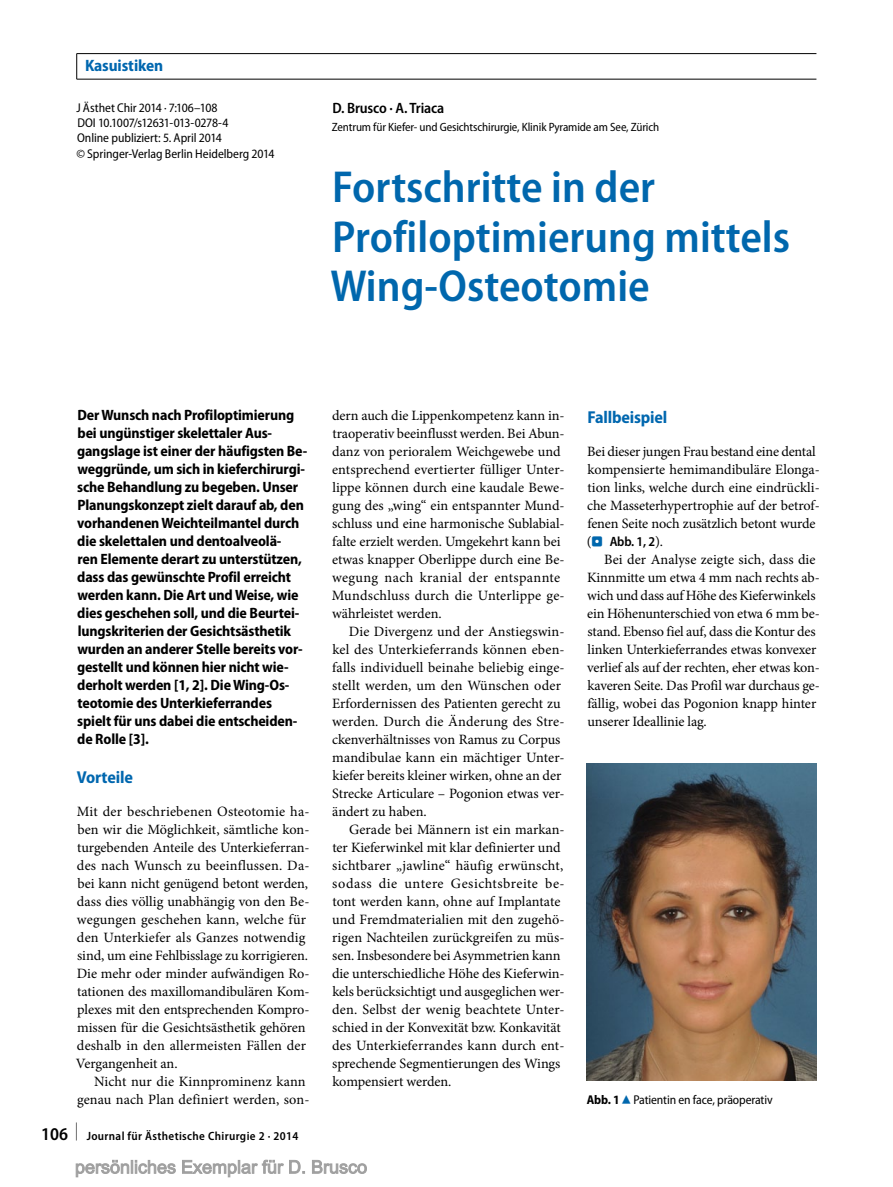
<style>
.page{position:relative;width:893px;height:1187px;background:#fff}
.page>*{position:absolute;margin:0;border:0;box-sizing:border-box;transform-origin:0 0}
.t1{font:600 semi-condensed 45px/49.5px "Myriad Pro";color:#0067ad}
.t2{font:700 semi-condensed 17.25px "Myriad Pro";letter-spacing:-.01em;color:#0067af}
.t3{font:700 semi-condensed 16.5px "Myriad Pro";letter-spacing:-.005em;color:#0067af}
.t4{font:700 semi-condensed 15px/18px "Myriad Pro";letter-spacing:-.01em;color:#000}
.t5{font:600 semi-condensed 15px "Myriad Pro";letter-spacing:-.01em;color:#000}
.t6{font:14.25px/18px "Minion Pro";color:#000}
.t7{font:600 semi-condensed 13.5px "Myriad Pro";color:#000}
.t8{font:semi-condensed 12.75px/15.3px "Myriad Pro";letter-spacing:-.005em;color:#000}
.t9{font:semi-condensed 12px "Myriad Pro";letter-spacing:-.01em;color:#000}
.t10{font:600 semi-condensed 12px "Myriad Pro";letter-spacing:.03em;color:#000}
.s1{font-size:18px}
.s2{font-family:"Minion Pro";font-weight:400;font-stretch:normal;font-size:14.25px}
.s3{font-family:"S Buttons";font-weight:400;font-stretch:normal;color:#0067ad}
.s4{font-weight:700}
.s5{font-family:"S Buttons";font-stretch:normal;font-size:14.25px;color:#0067ad}
</style>
<div class="page">
<img style="left:587px;top:764px;width:229px;height:316px">
<hr style="left:77px;top:53px;width:739px;height:1px;background:#000">
<hr style="left:77px;top:79px;width:739px;height:1px;background:#000">
<svg style="left:76px;top:54px;width:1px;height:25px"></svg>
<svg style="left:75px;top:1159px;width:292px;height:18px"></svg>
<p class="t3" style="left:85px;top:57px;width:80px">Kasuistiken</p>
<p class="t8" style="left:76px;top:100px;width:200px">J Ästhet Chir 2014 · 7:106–108<br>DOI 10.1007/s12631-013-0278-4<br>Online publiziert: 5. April 2014<br>© Springer-Verlag Berlin Heidelberg 2014</p>
<p class="t5" style="left:332px;top:100px;width:113px">D. Brusco · A. Triaca</p>
<p class="t9" style="left:332px;top:121px;width:329px">Zentrum für Kiefer- und Gesichtschirurgie, Klinik Pyramide am See, Zürich</p>
<h1 class="t1" style="left:330px;top:163px;width:461px">Fortschritte in der<br>Profiloptimierung mittels<br>Wing-Osteotomie</h1>
<p class="t4" style="left:77px;top:406px;width:232px">Der Wunsch nach Profiloptimierung bei ungünstiger skelettaler Aus&shy;gangslage ist einer der häufigsten Be&shy;weggründe, um sich in kieferchirurgi&shy;sche Behandlung zu begeben. Unser Planungskonzept zielt darauf ab, den vorhandenen Weichteilmantel durch die skelettalen und dentoalveolä-<br>ren Elemente derart zu unterstützen, dass das gewünschte Profil erreicht werden kann. Die Art und Weise, wie dies geschehen soll, und die Beurtei&shy;lungskriterien der Gesichtsästhetik wurden an anderer Stelle bereits vor&shy;gestellt und können hier nicht wie&shy;derholt werden [1, 2]. Die Wing-Os&shy;teotomie des Unterkieferrandes spielt für uns dabei die entscheiden&shy;de Rolle [3].</p>
<p class="t2" style="left:77px;top:767px;width:58px">Vorteile</p>
<p class="t6" style="left:76px;top:802px;width:235px">Mit der beschriebenen Osteotomie ha&shy;ben wir die Möglichkeit, sämtliche kon&shy;turgebenden Anteile des Unterkieferran&shy;des nach Wunsch zu beeinflussen. Da&shy;bei kann nicht genügend betont werden, dass dies völlig unabhängig von den Be&shy;wegungen geschehen kann, welche für den Unterkiefer als Ganzes notwendig sind, um eine Fehlbisslage zu korrigieren.<br>Die mehr oder minder aufwändigen Ro&shy;tationen des maxillomandibulären Kom&shy;plexes mit den entsprechenden Kompro&shy;missen für die Gesichtsästhetik gehören deshalb in den allermeisten Fällen der Vergangenheit an.</p>
<p class="t6" style="left:77px;top:1072px;width:234px;text-align:right">Nicht nur die Kinnprominenz kann genau nach Plan definiert werden, son-</p>
<p class="t10" style="left:41px;top:1129px;width:259px"><span class="s1">106 </span><sup>|</sup> Journal für Ästhetische Chirurgie 2 · 2014</p>
<p class="t6" style="left:332px;top:406px;width:234px">dern auch die Lippenkompetenz kann in&shy;traoperativ beeinflusst werden. Bei Abun&shy;danz von perioralem Weichgewebe und entsprechend evertierter fülliger Unter&shy;lippe können durch eine kaudale Bewe&shy;gung des „wing“ ein entspannter Mund&shy;schluss und eine harmonische Sublabial&shy;falte erzielt werden. Umgekehrt kann bei etwas knapper Oberlippe durch eine Be&shy;wegung nach kranial der entspannte Mundschluss durch die Unterlippe ge&shy;währleistet werden.</p>
<p class="t6" style="left:332px;top:622px;width:234px;text-indent:17px">Die Divergenz und der Anstiegswin&shy;kel des Unterkieferrands können eben&shy;falls individuell beinahe beliebig einge&shy;stellt werden, um den Wünschen oder Erfordernissen des Patienten gerecht zu werden. Durch die Änderung des Stre&shy;ckenverhältnisses von Ramus zu Corpus mandibulae kann ein mächtiger Unter&shy;kiefer bereits kleiner wirken, ohne an der Strecke Articulare – Pogonion etwas ver&shy;ändert zu haben.</p>
<p class="t6" style="left:332px;top:820px;width:234px;text-indent:17px">Gerade bei Männern ist ein markan&shy;ter Kieferwinkel mit klar definierter und sichtbarer „jawline“ häufig erwünscht, sodass die untere Gesichtsbreite be&shy;tont werden kann, ohne auf Implantate und Fremdmaterialien mit den zugehö&shy;rigen Nachteilen zurückgreifen zu müs&shy;sen. Insbesondere bei Asymmetrien kann die unterschiedliche Höhe des Kieferwin&shy;kels berücksichtigt und ausgeglichen wer&shy;den. Selbst der wenig beachtete Unter&shy;schied in der Konvexität bzw. Konkavität des Unterkieferrandes kann durch ent&shy;sprechende Segmentierungen des Wings kompensiert werden.</p>
<p class="t2" style="left:587px;top:407px;width:81px">Fallbeispiel</p>
<p class="t6" style="left:587px;top:442px;width:234px">Bei dieser jungen Frau bestand eine dental kompensierte hemimandibuläre Elonga&shy;tion links, welche durch eine eindrückli&shy;che Masseterhypertrophie auf der betrof&shy;fenen Seite noch zusätzlich betont wurde</p>
<p class="t7" style="left:587px;top:533px;width:78px"><span class="s2">(</span><span class="s3">.</span> Abb. 1, 2<span class="s2">).</span></p>
<p class="t6" style="left:587px;top:550px;width:234px;text-indent:17px">Bei der Analyse zeigte sich, dass die Kinnmitte um etwa 4 mm nach rechts ab&shy;wich und dass auf Höhe des Kieferwinkels ein Höhenunterschied von etwa 6 mm be&shy;stand. Ebenso fiel auf, dass die Kontur des linken Unterkieferrandes etwas konvexer verlief als auf der rechten, eher etwas kon&shy;kaveren Seite. Das Profil war durchaus ge&shy;fällig, wobei das Pogonion knapp hinter unserer Ideallinie lag.</p>
<p class="t8" style="left:587px;top:1092px;width:187px"><span class="s4">Abb. 1</span><span class="s5">8</span>Patientin en face, präoperativ</p>
</div>
